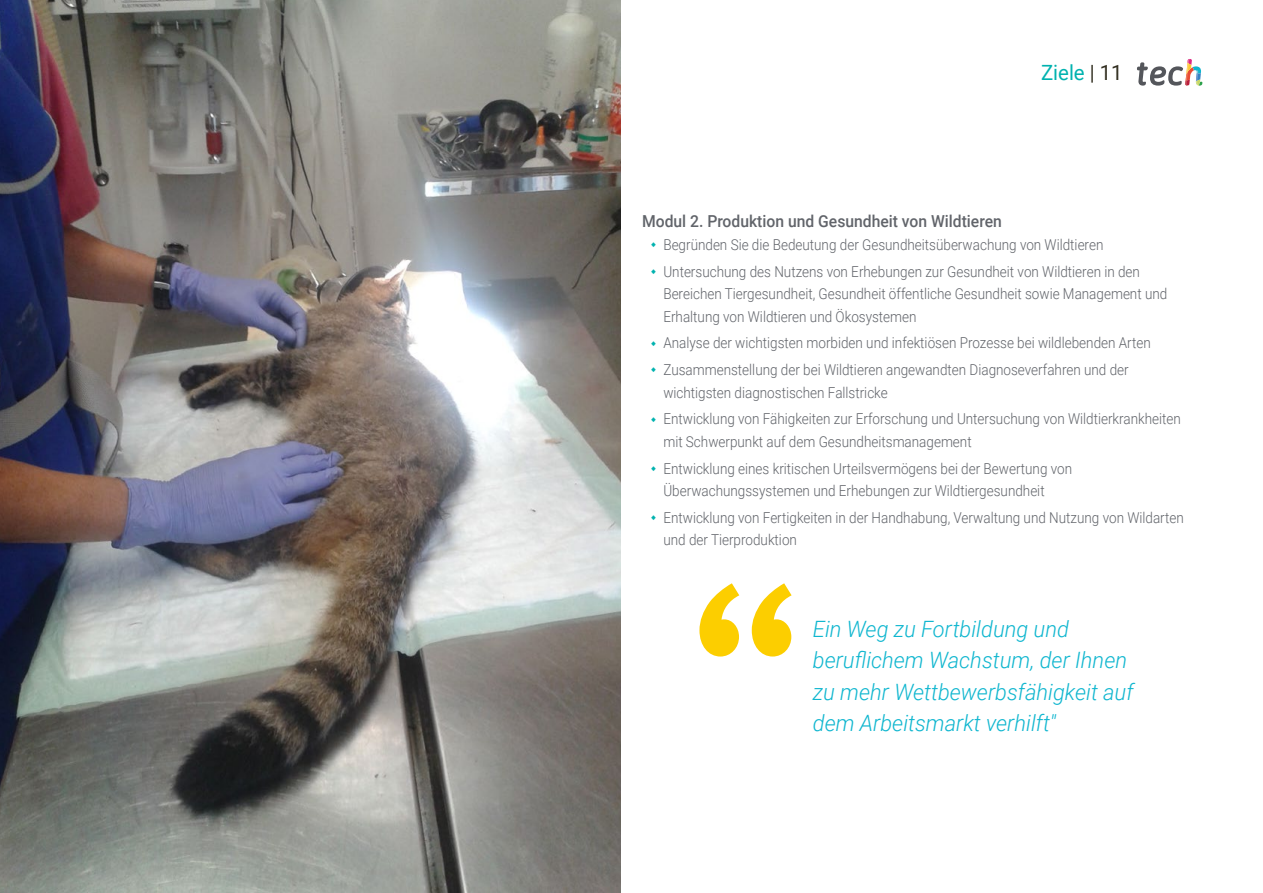
<style>
.page{position:relative;width:1263px;height:893px;background:#fff}
.page>*{position:absolute;margin:0;border:0;box-sizing:border-box;transform-origin:0 0}
.t1{font:italic 300 22.5px/31.5px "Roboto";color:#0fb6cf}
.t2{font:21px "Roboto";color:#00b2af}
.t3{font:500 16.5px "Roboto";color:#61646a;scale:.95 1}
.t4{font:300 15px/26.7px "Roboto";color:#61646a;scale:.9 1}
.s1{color:#312e20}
</style>
<div class="page">
<img style="left:0;top:0;width:621px;height:893px">
<svg style="left:699px;top:583px;width:93px;height:73px"></svg>
<svg style="left:1137px;top:59px;width:65px;height:27px"></svg>
<h2 class="t2" style="left:1041px;top:57px;width:83px">Ziele <span class="s1">| 11</span></h2>
<p class="t3" style="left:642px;top:210px;width:380px">Modul 2. Produktion und Gesundheit von Wildtieren</p>
<p class="t4" style="left:663px;top:231px;width:531px">Begründen Sie die Bedeutung der Gesundheitsüberwachung von Wildtieren<br>Untersuchung des Nutzens von Erhebungen zur Gesundheit von Wildtieren in den</p>
<p class="t4" style="left:663px;top:282px;width:561px;line-height:22.5px">Bereichen Tiergesundheit, Gesundheit öffentliche Gesundheit sowie Management und<br>Erhaltung von Wildtieren und Ökosystemen</p>
<p class="t4" style="left:663px;top:329px;width:543px">Analyse der wichtigsten morbiden und infektiösen Prozesse bei wildlebenden Arten<br>Zusammenstellung der bei Wildtieren angewandten Diagnoseverfahren und der</p>
<p class="t4" style="left:663px;top:378px;width:576px">wichtigsten diagnostischen Fallstricke<br>Entwicklung von Fähigkeiten zur Erforschung und Untersuchung von Wildtierkrankheiten</p>
<p class="t4" style="left:663px;top:428px;width:456px">mit Schwerpunkt auf dem Gesundheitsmanagement<br>Entwicklung eines kritischen Urteilsvermögens bei der Bewertung von</p>
<p class="t4" style="left:663px;top:477px;width:580px">Überwachungssystemen und Erhebungen zur Wildtiergesundheit<br>Entwicklung von Fertigkeiten in der Handhabung, Verwaltung und Nutzung von Wildarten</p>
<p class="t4" style="left:663px;top:526px;width:150px">und der Tierproduktion</p>
<h1 class="t1" style="left:813px;top:612px;width:322px">Ein Weg zu Fortbildung und beruflichem Wachstum, der Ihnen zu mehr Wettbewerbsfähigkeit auf dem Arbeitsmarkt verhilft"</h1>
</div>
